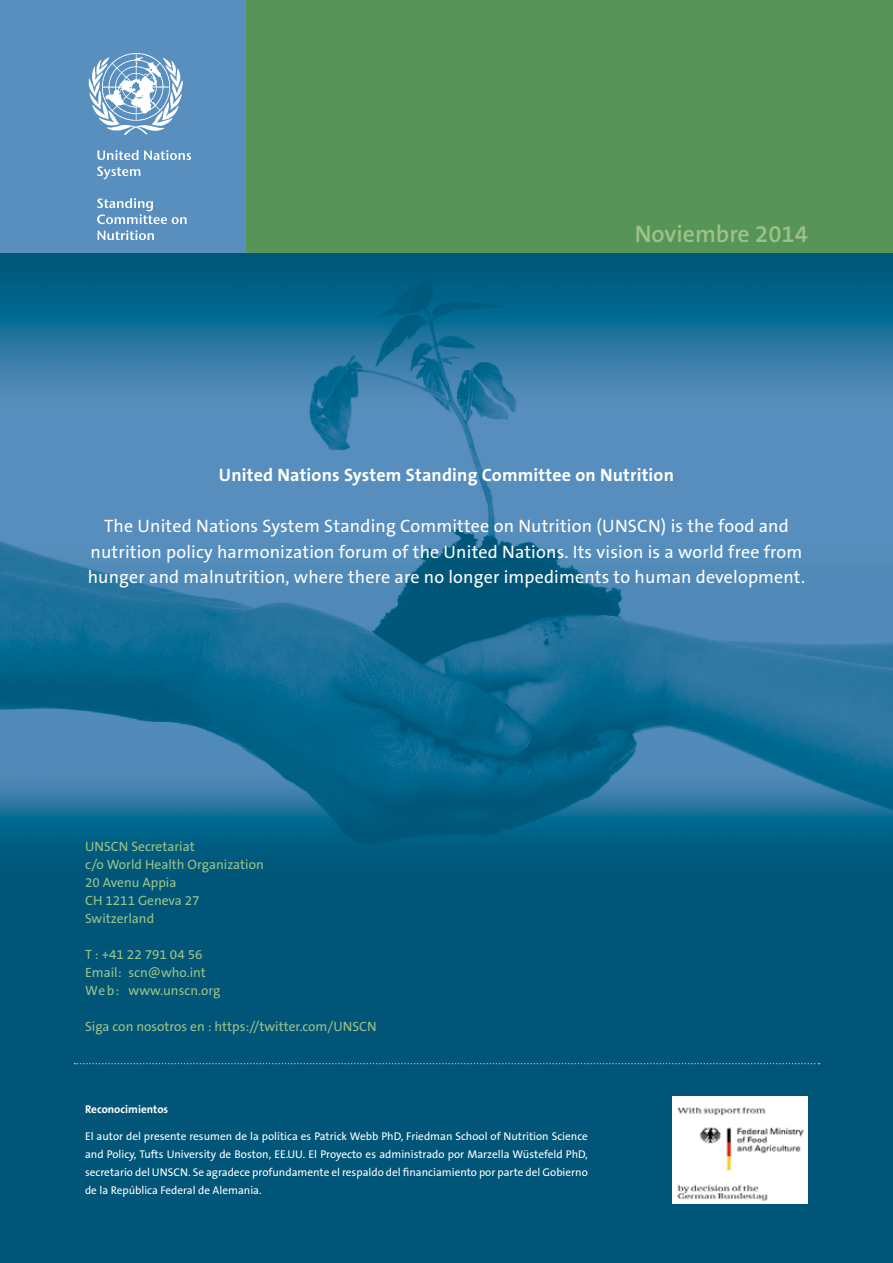
<style>
.page{position:relative;width:893px;height:1263px;background:#fff}
.page>*{position:absolute;margin:0;border:0;box-sizing:border-box;transform-origin:0 0}
.t1{font:600 24px "The Sans B6";color:#9dc287}
.t2{font:18px/25.5px "The Sans B5 Plain";letter-spacing:.01em;color:#fff;text-align:center}
.t3{font:700 18px "The Sans B7";letter-spacing:.01em;color:#fff}
.t4{font:13.5px/18px "The Sans B5 Plain";color:#9dc287}
.t5{font:11.25px/18px "The Sans B5 Plain";color:#fff;text-align:justify}
.t6{font:700 11.25px "The Sans B7";color:#fff}
</style>
<div class="page">
<div style="left:0;top:860px;width:893px;height:403px;background:#005578"></div>
<img style="left:672px;top:1096px;width:136px;height:107px">
<div style="left:0;top:0;width:893px;height:255px;background:#598fbe"></div>
<svg style="left:98px;top:230px;width:56px;height:10px"></svg>
<svg style="left:97px;top:198px;width:90px;height:26px"></svg>
<svg style="left:97px;top:166px;width:43px;height:13px"></svg>
<svg style="left:97px;top:150px;width:94px;height:10px"></svg>
<img style="left:88px;top:53px;width:95px;height:82px">
<div style="left:247px;top:0;width:646px;height:255px;background:#579457"></div>
<img style="left:0;top:253px;width:893px;height:607px">
<svg style="left:74px;top:1063px;width:746px;height:1px"></svg>
<h1 class="t1" style="left:635px;top:221px;width:175px">Noviembre 2014</h1>
<h2 class="t3" style="left:219px;top:465px;width:457px">United Nations System Standing Committee on Nutrition</h2>
<p class="t2" style="left:88px;top:514px;width:719px">The United Nations System Standing Committee on Nutrition (UNSCN) is the food and nutrition policy harmonization forum of the United Nations. Its vision is a world free from hunger and malnutrition, where there are no longer impediments to human development.</p>
<p class="t4" style="left:85px;top:838px;width:180px">UNSCN Secretariat<br>c/o World Health Organization<br>20 Avenu Appia<br>CH 1211 Geneva 27<br>Switzerland</p>
<p class="t4" style="left:85px;top:946px;width:137px">T : +41 22 791 04 56<br>Email: scn@who.int<br>Web: www.unscn.org</p>
<p class="t4" style="left:85px;top:1018px;width:293px">Siga con nosotros en : https://twitter.com/UNSCN</p>
<p class="t6" style="left:85px;top:1103px;width:85px">Reconocimientos</p>
<p class="t5" style="left:85px;top:1127px;width:504px">El autor del presente resumen de la política es Patrick Webb PhD, Friedman School of Nutrition Science and Policy, Tufts University de Boston, EE.UU. El Proyecto es administrado por Marzella Wüstefeld PhD, secretario del UNSCN. Se agradece profundamente el respaldo del financiamiento por parte del Gobierno de la República Federal de Alemania.</p>
</div>
